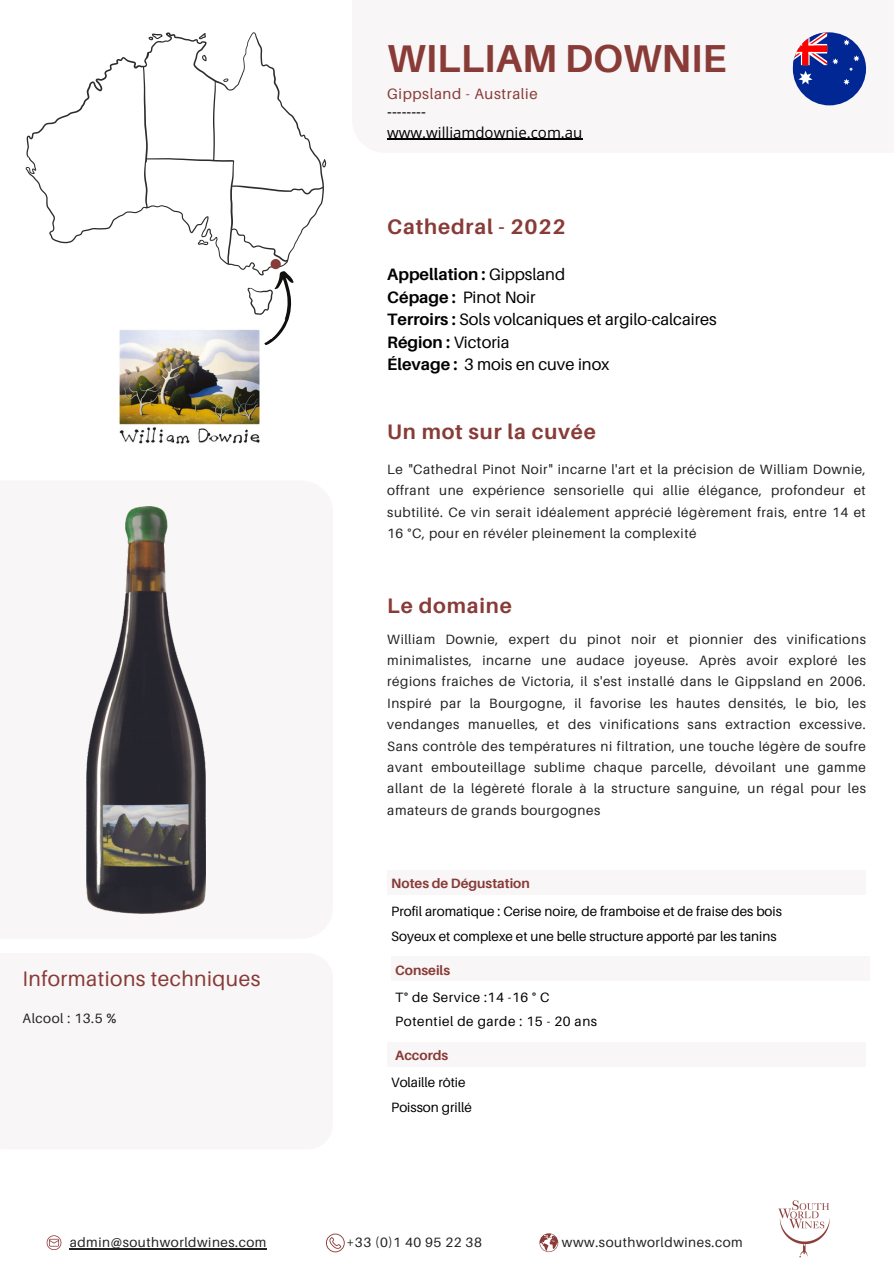
<style>
.page{position:relative;width:894px;height:1264px;background:#fff}
.page>*{position:absolute;margin:0;border:0;box-sizing:border-box;transform-origin:0 0}
.t1{font:700 39px "Aileron";color:#883b37}
.t2{font:700 21px "Aileron";letter-spacing:.04em;color:#883b37}
.t3{font:21px "Aileron";letter-spacing:.02em;color:#883b37}
.t4{font:16.5px/22.5px "Aileron";color:#000}
.t5{font:15px/20.2px "Open Sans";color:#000}
.t6{font:15px "Aileron";letter-spacing:.04em;color:#883b37}
.t7{font:13.5px/21.3px "Aileron";letter-spacing:.04em;color:#222;text-align:justify}
.t8{font:13.5px "Aileron";color:#000}
.t9{font:13.5px "Aileron";letter-spacing:.04em;color:#000}
.t10{font:700 13.5px "Aileron";color:#883b37}
.s1{font-weight:700}
</style>
<div class="page">
<div style="left:352px;top:0;width:541px;height:153px;background:#f9f6f7"></div>
<div style="left:387px;top:870px;width:478px;height:25px;background:#f8f6f7"></div>
<div style="left:387px;top:1041px;width:478px;height:25px;background:#f8f6f7"></div>
<div style="left:391px;top:956px;width:478px;height:24px;background:#f8f6f7"></div>
<svg style="left:539px;top:1233px;width:19px;height:18px"></svg>
<hr style="left:70px;top:1248px;width:197px;height:1px;background:#222">
<svg style="left:326px;top:1233px;width:18px;height:19px"></svg>
<img style="left:778px;top:1200px;width:52px;height:58px">
<svg style="left:47px;top:1235px;width:14px;height:14px"></svg>
<hr style="left:387px;top:139px;width:195px;height:1px;background:#000">
<svg style="left:792px;top:32px;width:73px;height:73px"></svg>
<img style="left:86px;top:506px;width:119px;height:407px">
<svg style="left:324px;top:159px;width:2px;height:8px"></svg>
<svg style="left:26px;top:32px;width:298px;height:238px"></svg>
<div style="left:270px;top:259px;width:11px;height:10px;background:#883b37;border-radius:50%"></div>
<svg style="left:247px;top:269px;width:50px;height:76px"></svg>
<img style="left:119px;top:328px;width:145px;height:116px">
<h4 class="t1" style="left:387px;top:34px;width:341px">WILLIAM DOWNIE</h4>
<h2 class="t6" style="left:387px;top:84px;width:152px">Gippsland - Australie</h2>
<h2 class="t5" style="left:387px;top:101px;width:197px">-------- www.williamdownie.com.au</h2>
<h5 class="t2" style="left:387px;top:213px;width:180px">Cathedral - 2022</h5>
<p class="t4" style="left:387px;top:263px;width:331px"><span class="s1">Appellation :</span> Gippsland<br><span class="s1">Cépage :</span> Pinot Noir<br><span class="s1">Terroirs :</span> Sols volcaniques et argilo-calcaires<br><span class="s1">Région :</span> Victoria<br><span class="s1">Élevage :</span> 3 mois en cuve inox</p>
<p class="t2" style="left:387px;top:419px;width:210px">Un mot sur la cuvée</p>
<h5 class="t7" style="left:387px;top:458px;width:480px">Le "Cathedral Pinot Noir" incarne l'art et la précision de William Downie, offrant une expérience sensorielle qui allie élégance, profondeur et subtilité. Ce vin serait idéalement apprécié légèrement frais, entre 14 et 16 °C, pour en révéler pleinement la complexité</h5>
<p class="t2" style="left:387px;top:592px;width:126px">Le domaine</p>
<p class="t7" style="left:387px;top:628px;width:480px">William Downie, expert du pinot noir et pionnier des vinifications minimalistes, incarne une audace joyeuse. Après avoir exploré les régions fraîches de Victoria, il s'est installé dans le Gippsland en 2006.<br>Inspiré par la Bourgogne, il favorise les hautes densités, le bio, les vendanges manuelles, et des vinifications sans extraction excessive.<br>Sans contrôle des températures ni filtration, une touche légère de soufre avant embouteillage sublime chaque parcelle, dévoilant une gamme allant de la légèreté florale à la structure sanguine, un régal pour les amateurs de grands bourgognes</p>
<p class="t3" style="left:22px;top:966px;width:239px">Informations techniques</p>
<p class="t7" style="left:22px;top:1007px;width:95px">Alcool : 13.5 %</p>
<p class="t10" style="left:391px;top:874px;width:140px">Notes de Dégustation</p>
<p class="t8" style="left:391px;top:902px;width:392px">Profil aromatique : Cerise noire, de framboise et de fraise des bois</p>
<p class="t8" style="left:391px;top:927px;width:387px">Soyeux et complexe et une belle structure apporté par les tanins</p>
<p class="t10" style="left:395px;top:961px;width:56px">Conseils</p>
<p class="t9" style="left:395px;top:988px;width:156px">T° de Service :14 -16 ° C</p>
<h1 class="t9" style="left:395px;top:1013px;width:203px">Potentiel de garde : 15 - 20 ans</h1>
<p class="t10" style="left:395px;top:1046px;width:55px">Accords</p>
<h3 class="t8" style="left:391px;top:1074px;width:76px">Volaille rôtie</h3>
<p class="t8" style="left:391px;top:1098px;width:82px">Poisson grillé</p>
<h4 class="t7" style="left:70px;top:1231px;width:198px">admin@southworldwines.com</h4>
<h4 class="t7" style="left:346px;top:1231px;width:137px">+33 (0)1 40 95 22 38</h4>
<h4 class="t7" style="left:562px;top:1231px;width:182px">www.southworldwines.com</h4>
</div>
